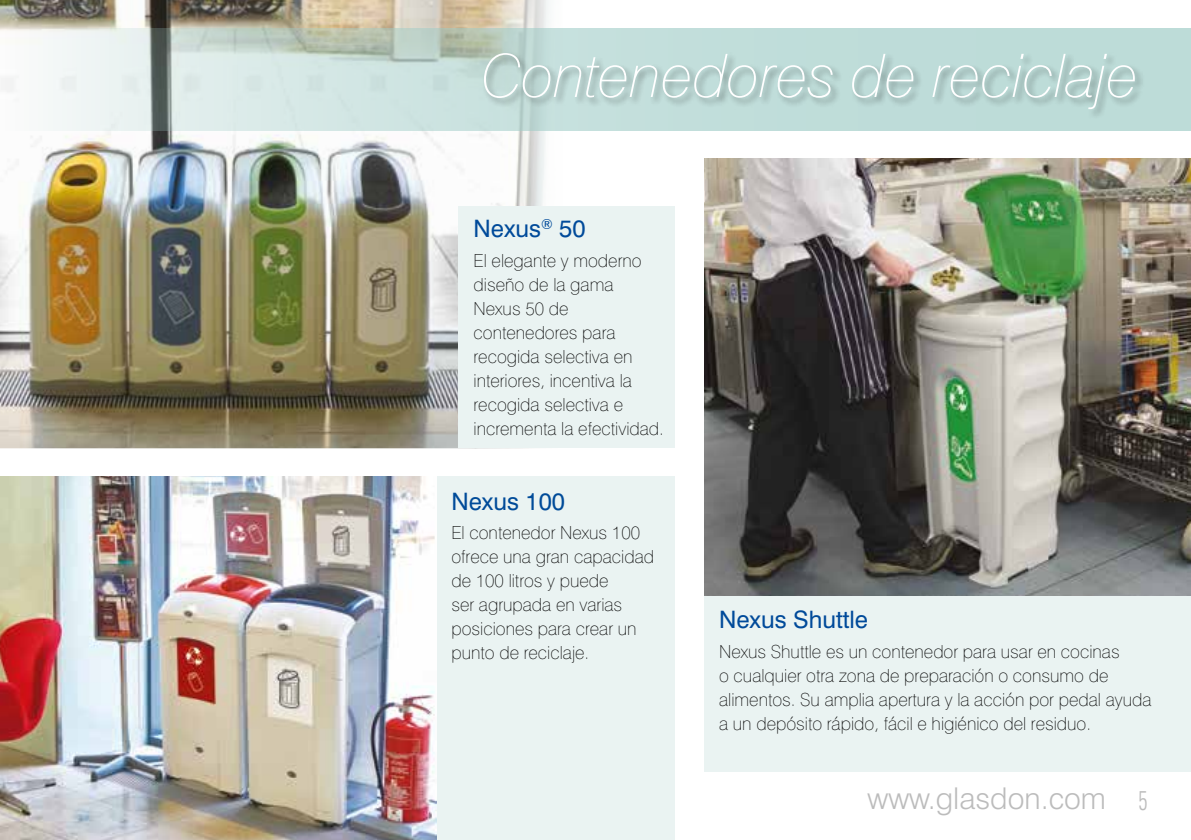
<style>
.page{position:relative;width:1191px;height:840px;background:#fff}
.page>*{position:absolute;margin:0;border:0;box-sizing:border-box;transform-origin:0 0}
.t1{font:italic 100 60px "Swiss 721 BT";color:#fff}
.t2{font:300 30px "Swiss 721 BT";color:#bcbcbc}
.t3{font:24px "Swiss 721 BT";color:#004a9a}
.t4{font:24px "Swiss 721 BT";color:#004b99}
.t5{font:100 18px/24px "Swiss 721 BT";color:#000}
.s1{font-family:"Zurich BT";font-stretch:condensed;font-size:27px}
</style>
<div class="page">
<img style="left:0;top:0;width:570px;height:448px">
<div style="left:459px;top:206px;width:216px;height:242px;background:#eaf3f2"></div>
<svg style="left:0;top:28px;width:1191px;height:102px;background:#ccdeda"></svg>
<div style="left:482px;top:51px;width:662px;height:68px;background:#000;opacity:.4"></div>
<div style="left:704px;top:566px;width:487px;height:205px;background:#eaf3f2"></div>
<img style="left:704px;top:159px;width:487px;height:436px">
<div style="left:437px;top:476px;width:238px;height:363px;background:#eaf3f2"></div>
<img style="left:0;top:476px;width:437px;height:363px">
<h1 class="t1" style="left:481px;top:39px;width:659px">Contenedores de reciclaje</h1>
<h3 class="t3" style="left:473px;top:214px;width:114px">Nexus<sup>®</sup> 50</h3>
<p class="t5" style="left:473px;top:248px;width:192px">El elegante y moderno diseño de la gama<br>Nexus 50 de contenedores para recogida selectiva en interiores, incentiva la recogida selectiva e incrementa la efectividad.</p>
<h3 class="t4" style="left:451px;top:486px;width:115px">Nexus 100</h3>
<p class="t5" style="left:451px;top:520px;width:204px">El contenedor Nexus 100 ofrece una gran capacidad de 100 litros y puede<br>ser agrupada en varias posiciones para crear un punto de reciclaje.</p>
<h3 class="t3" style="left:719px;top:605px;width:150px">Nexus Shuttle</h3>
<p class="t5" style="left:719px;top:639px;width:434px">Nexus Shuttle es un contenedor para usar en cocinas<br>o cualquier otra zona de preparación o consumo de alimentos. Su amplia apertura y la acción por pedal ayuda a un depósito rápido, fácil e higiénico del residuo.</p>
<h2 class="t2" style="left:867px;top:779px;width:282px">www.glasdon.com <span class="s1">5</span></h2>
</div>
